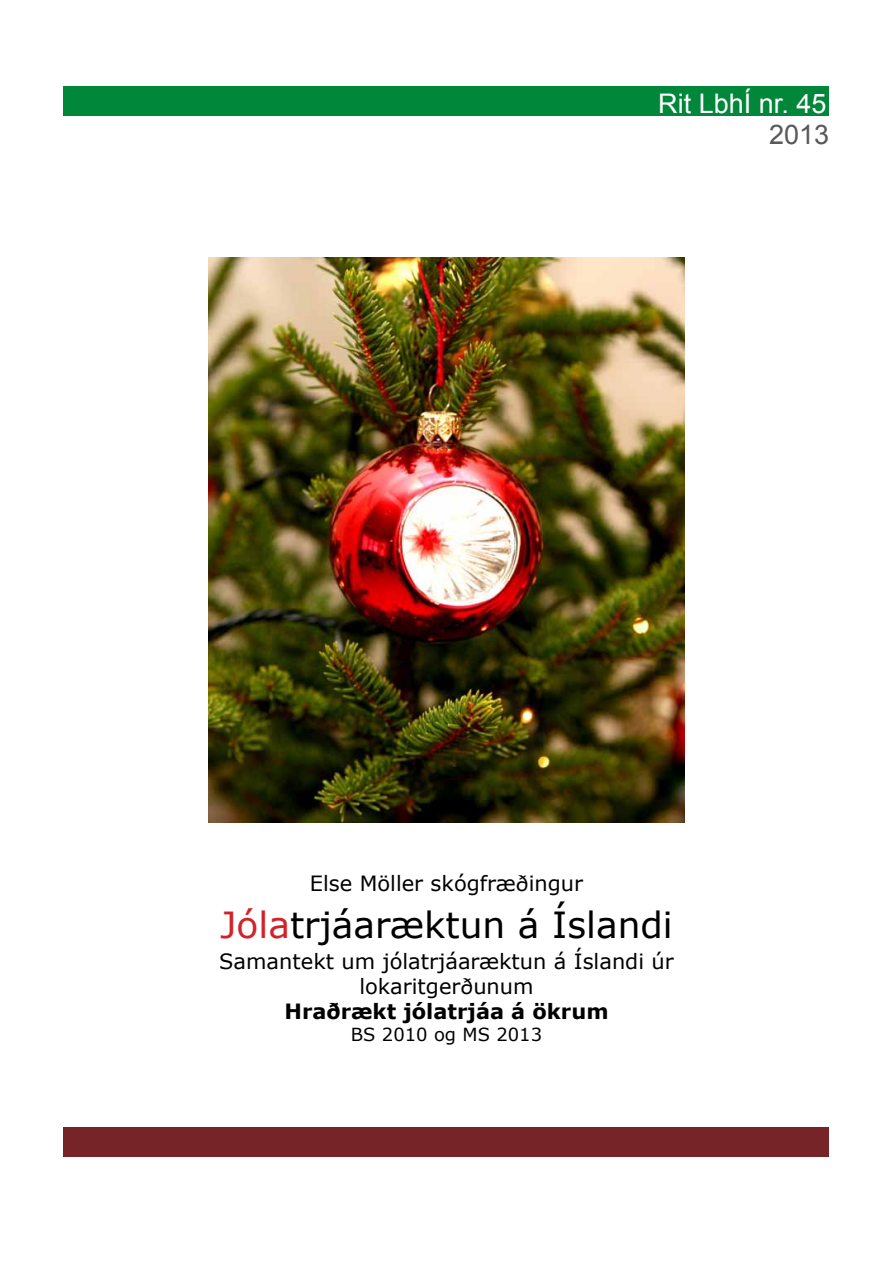
<style>
.page{position:relative;width:893px;height:1263px;background:#fff}
.page>*{position:absolute;margin:0;border:0;box-sizing:border-box;transform-origin:0 0}
.t1{font:36px "Verdana";color:#000}
.t2{font:27px "Arial";color:#fff}
.t3{font:27px "Arial";color:#58595b}
.t4{font:21px/25.2px "Verdana";color:#000;text-align:center}
.t5{font:700 21px "Verdana";color:#000}
.t6{font:18px "Verdana";color:#000}
.s1{color:#d2232a}
</style>
<div class="page">
<div style="left:64px;top:86px;width:765px;height:30px;background:#008739"></div>
<div style="left:64px;top:1127px;width:765px;height:30px;background:#762428"></div>
<img style="left:208px;top:258px;width:477px;height:564px">
<p class="t2" style="left:658px;top:86px;width:170px">Rit LbhÍ nr. 45</p>
<p class="t3" style="left:769px;top:117px;width:62px">2013</p>
<p class="t4" style="left:310px;top:870px;width:275px">Else Möller skógfræðingur</p>
<h1 class="t1" style="left:220px;top:900px;width:454px"><span class="s1">Jóla</span>trjáaræktun á Íslandi</h1>
<p class="t4" style="left:219px;top:948px;width:456px">Samantekt um jólatrjáaræktun á Íslandi úr lokaritgerðunum</p>
<p class="t5" style="left:284px;top:997px;width:326px">Hraðrækt jólatrjáa á ökrum</p>
<p class="t6" style="left:351px;top:1022px;width:193px">BS 2010 og MS 2013</p>
</div>
